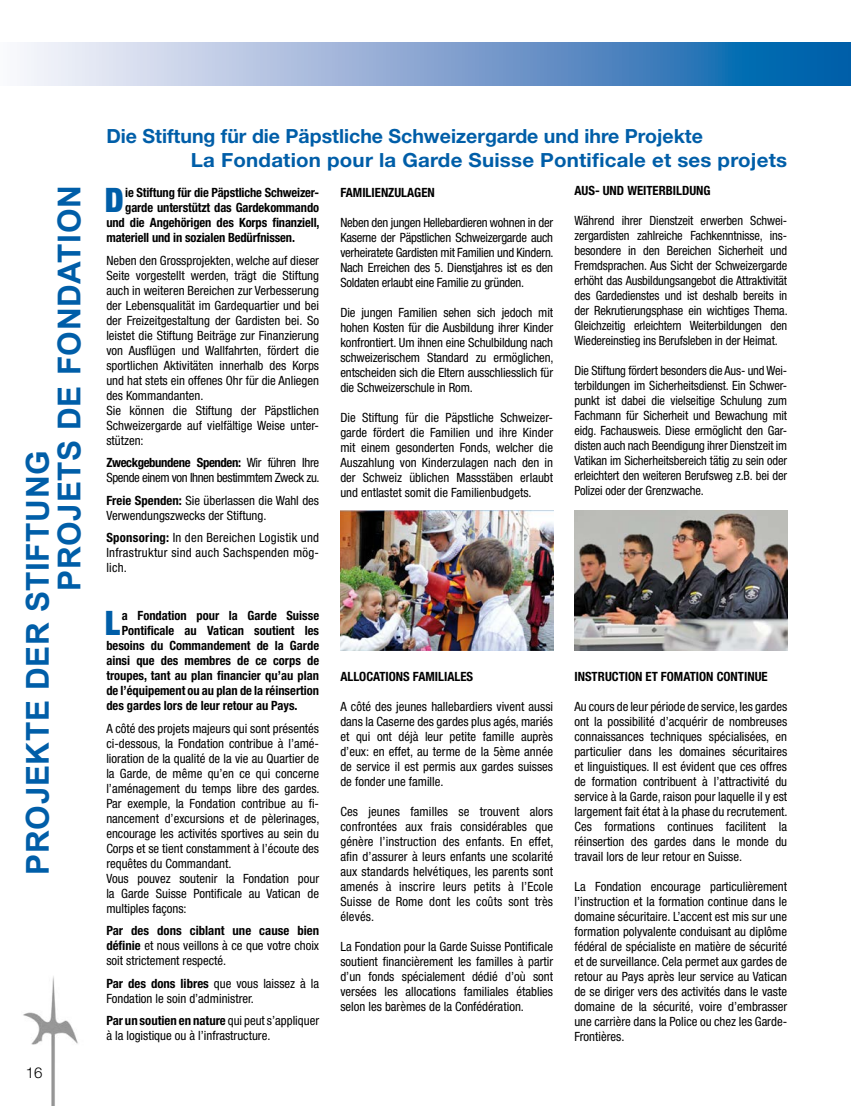
<style>
.page{position:relative;width:851px;height:1106px;background:#fff}
.page>*{position:absolute;margin:0;border:0;box-sizing:border-box;transform-origin:0 0}
.t1{font:900 condensed 33.75px "Helvetica Neue";color:#005ea8}
.t2{font:700 31.5px/31.5px "Arial";letter-spacing:.02em;color:#005ea8}
.t3{font:700 19.5px/24.3px "Helvetica Neue";color:#005ea8}
.t4{font:300 15px "Helvetica Neue";color:#000}
.t5{font:condensed 12.75px/15px "Helvetica Neue";color:#000;text-align:justify}
.t6{font:700 condensed 12.75px "Helvetica Neue";color:#000}
.t7{font:condensed 12.75px/15px "Helvetica Neue";letter-spacing:-.03em;color:#000}
.s1{font-weight:700}
</style>
<div class="page">
<svg style="left:24px;top:43px;width:826px;height:42px;background:#7da5d0"></svg>
<hr style="left:850px;top:43px;width:1px;height:42px;background:#005ea8">
<img style="left:23px;top:976px;width:55px;height:130px">
<img style="left:574px;top:510px;width:213px;height:141px">
<img style="left:340px;top:510px;width:213px;height:141px">
<h2 class="t2" style="left:23px;top:591px;width:407px;text-indent:-284px;rotate:-90deg">PROJEKTE DER STIFTUNG<br>PROJETS DE FONDATION</h2>
<p class="t4" style="left:26px;top:1063px;width:18px">16</p>
<h3 class="t3" style="left:191px;top:123px;width:597px;text-indent:-85px">Die Stiftung für die Päpstliche Schweizergarde und ihre Projekte<br>La Fondation pour la Garde Suisse Pontificale et ses projets</h3>
<h1 class="t1" style="left:105px;top:179px;width:20px">D</h1>
<p class="t6" style="left:125px;top:185px;width:195px">ie Stiftung für die Päpstliche Schweizer-</p>
<p class="t6" style="left:125px;top:200px;width:195px">garde unterstützt das Gardekommando</p>
<p class="t6" style="left:106px;top:215px;width:215px">und die Angehörigen des Korps finanziell,</p>
<p class="t6" style="left:106px;top:230px;width:190px">materiell und in sozialen Bedürfnissen.</p>
<p class="t5" style="left:106px;top:252px;width:214px;text-align:left">Neben den Grossprojekten, welche auf dieser Seite vorgestellt werden, trägt die Stiftung auch in weiteren Bereichen zur Verbesserung der Lebensqualität im Gardequartier und bei der Freizeitgestaltung der Gardisten bei. So leistet die Stiftung Beiträge zur Finanzierung von Ausflügen und Wallfahrten, fördert die sportlichen Aktivitäten innerhalb des Korps und hat stets ein offenes Ohr für die Anliegen des Kommandanten.<br>Sie können die Stiftung der Päpstlichen Schweizergarde auf vielfältige Weise unter&shy;stützen:</p>
<p class="t7" style="left:106px;top:455px;width:215px"><span class="s1">Zweckgebundene Spenden:</span> Wir führen Ihre<br>Spende einem von Ihnen bestimmtem Zweck zu.</p>
<p class="t5" style="left:106px;top:492px;width:214px"><span class="s1">Freie Spenden:</span> Sie überlassen die Wahl des<br>Verwendungszwecks der Stiftung.</p>
<p class="t5" style="left:106px;top:530px;width:214px"><span class="s1">Sponsoring:</span> In den Bereichen Logistik und Infrastruktur sind auch Sachspenden mög&shy;lich.</p>
<h1 class="t1" style="left:105px;top:602px;width:17px">L</h1>
<p class="t6" style="left:122px;top:608px;width:199px">a Fondation pour la Garde Suisse</p>
<p class="t6" style="left:122px;top:623px;width:199px">Pontificale au Vatican soutient les</p>
<p class="t6" style="left:106px;top:638px;width:214px">besoins du Commandement de la Garde</p>
<p class="t6" style="left:106px;top:653px;width:214px">ainsi que des membres de ce corps de</p>
<p class="t6" style="left:106px;top:668px;width:214px">troupes, tant au plan financier qu’au plan</p>
<p class="t6" style="left:106px;top:683px;width:214px">de l’équipement ou au plan de la réinsertion</p>
<p class="t6" style="left:106px;top:698px;width:193px">des gardes lors de leur retour au Pays.</p>
<p class="t5" style="left:106px;top:720px;width:215px;text-align:left">A côté des projets majeurs qui sont présentés ci-dessous, la Fondation contribue à l’amé&shy;lioration de la qualité de la vie au Quartier de la Garde, de même qu’en ce qui concerne l’aménagement du temps libre des gardes.<br>Par exemple, la Fondation contribue au fi&shy;nancement d’excursions et de pèlerinages, encourage les activités sportives au sein du Corps et se tient constamment à l’écoute des requêtes du Commandant.<br>Vous pouvez soutenir la Fondation pour la Garde Suisse Pontificale au Vatican de multiples façons:</p>
<p class="t5" style="left:106px;top:923px;width:214px"><span class="s1">Par des dons ciblant une cause bien définie</span> et nous veillons à ce que votre choix soit strictement respecté.</p>
<p class="t5" style="left:106px;top:975px;width:214px"><span class="s1">Par des dons libres</span> que vous laissez à la<br>Fondation le soin d’administrer.</p>
<p class="t5" style="left:106px;top:1013px;width:214px"><span class="s1">Par un soutien en nature</span> qui peut s’appliquer à la logistique ou à l’infrastructure.</p>
<p class="t6" style="left:340px;top:185px;width:96px">FAMILIENZULAGEN</p>
<p class="t5" style="left:340px;top:215px;width:215px">Neben den jungen Hellebardieren wohnen in der Kaserne der Päpstlichen Schweizergarde auch verheiratete Gardisten mit Familien und Kindern.<br>Nach Erreichen des 5. Dienstjahres ist es den Soldaten erlaubt eine Familie zu gründen.</p>
<p class="t5" style="left:340px;top:305px;width:215px">Die jungen Familien sehen sich jedoch mit hohen Kosten für die Ausbildung ihrer Kinder konfrontiert. Um ihnen eine Schulbildung nach schweizerischem Standard zu ermöglichen, entscheiden sich die Eltern ausschliesslich für die Schweizerschule in Rom.</p>
<p class="t5" style="left:340px;top:410px;width:214px">Die Stiftung für die Päpstliche Schweizer&shy;garde fördert die Familien und ihre Kinder mit einem gesonderten Fonds, welcher die Auszahlung von Kinderzulagen nach den in der Schweiz üblichen Massstäben erlaubt und entlastet somit die Familienbudgets.</p>
<p class="t6" style="left:574px;top:183px;width:138px">AUS- UND WEITERBILDUNG</p>
<p class="t5" style="left:574px;top:213px;width:215px">Während ihrer Dienstzeit erwerben Schwei&shy;zergardisten zahlreiche Fachkenntnisse, ins&shy;besondere in den Bereichen Sicherheit und Fremdsprachen. Aus Sicht der Schweizergarde erhöht das Ausbildungsangebot die Attraktivität des Gardedienstes und ist deshalb bereits in der Rekrutierungsphase ein wichtiges Thema.<br>Gleichzeitig erleichtern Weiterbildungen den Wiedereinstieg ins Berufsleben in der Heimat.</p>
<p class="t5" style="left:574px;top:363px;width:214px">Die Stiftung fördert besonders die Aus- und Wei&shy;terbildungen im Sicherheitsdienst. Ein Schwer&shy;punkt ist dabei die vielseitige Schulung zum Fachmann für Sicherheit und Bewachung mit eidg. Fachausweis. Diese ermöglicht den Gar&shy;disten auch nach Beendigung ihrer Dienstzeit im Vatikan im Sicherheitsbereich tätig zu sein oder erleichtert den weiteren Berufsweg z.B. bei der Polizei oder der Grenzwache.</p>
<p class="t6" style="left:340px;top:669px;width:134px">ALLOCATIONS FAMILIALES</p>
<p class="t5" style="left:340px;top:699px;width:214px">A côté des jeunes hallebardiers vivent aussi dans la Caserne des gardes plus agés, mariés et qui ont déjà leur petite famille auprès d’eux: en effet, au terme de la 5ème année de service il est permis aux gardes suisses de fonder une famille.</p>
<p class="t5" style="left:340px;top:804px;width:215px">Ces jeunes familles se trouvent alors confrontées aux frais considérables que génère l’instruction des enfants. En effet, afin d’assurer à leurs enfants une scolarité aux standards helvétiques, les parents sont amenés à inscrire leurs petits à l’Ecole Suisse de Rome dont les coûts sont très élevés.</p>
<p class="t5" style="left:340px;top:939px;width:214px">La Fondation pour la Garde Suisse Pontificale soutient financièrement les familles à partir d’un fonds spécialement dédié d’où sont versées les allocations familiales établies selon les barèmes de la Confédération.</p>
<p class="t6" style="left:574px;top:669px;width:195px">INSTRUCTION ET FOMATION CONTINUE</p>
<p class="t5" style="left:574px;top:699px;width:215px">Au cours de leur période de service, les gardes ont la possibilité d’acquérir de nombreuses connaissances techniques spécialisées, en particulier dans les domaines sécuritaires et linguistiques. Il est évident que ces offres de formation contribuent à l’attractivité du service à la Garde, raison pour laquelle il y est largement fait état à la phase du recrutement.<br>Ces formations continues facilitent la réinsertion des gardes dans le monde du travail lors de leur retour en Suisse.</p>
<p class="t5" style="left:574px;top:879px;width:214px">La Fondation encourage particulièrement l’instruction et la formation continue dans le domaine sécuritaire. L’accent est mis sur une formation polyvalente conduisant au diplôme fédéral de spécialiste en matière de sécurité et de surveillance. Cela permet aux gardes de retour au Pays après leur service au Vatican de se diriger vers des activités dans le vaste domaine de la sécurité, voire d’embrasser une carrière dans la Police ou chez les Garde-Frontières.</p>
</div>
